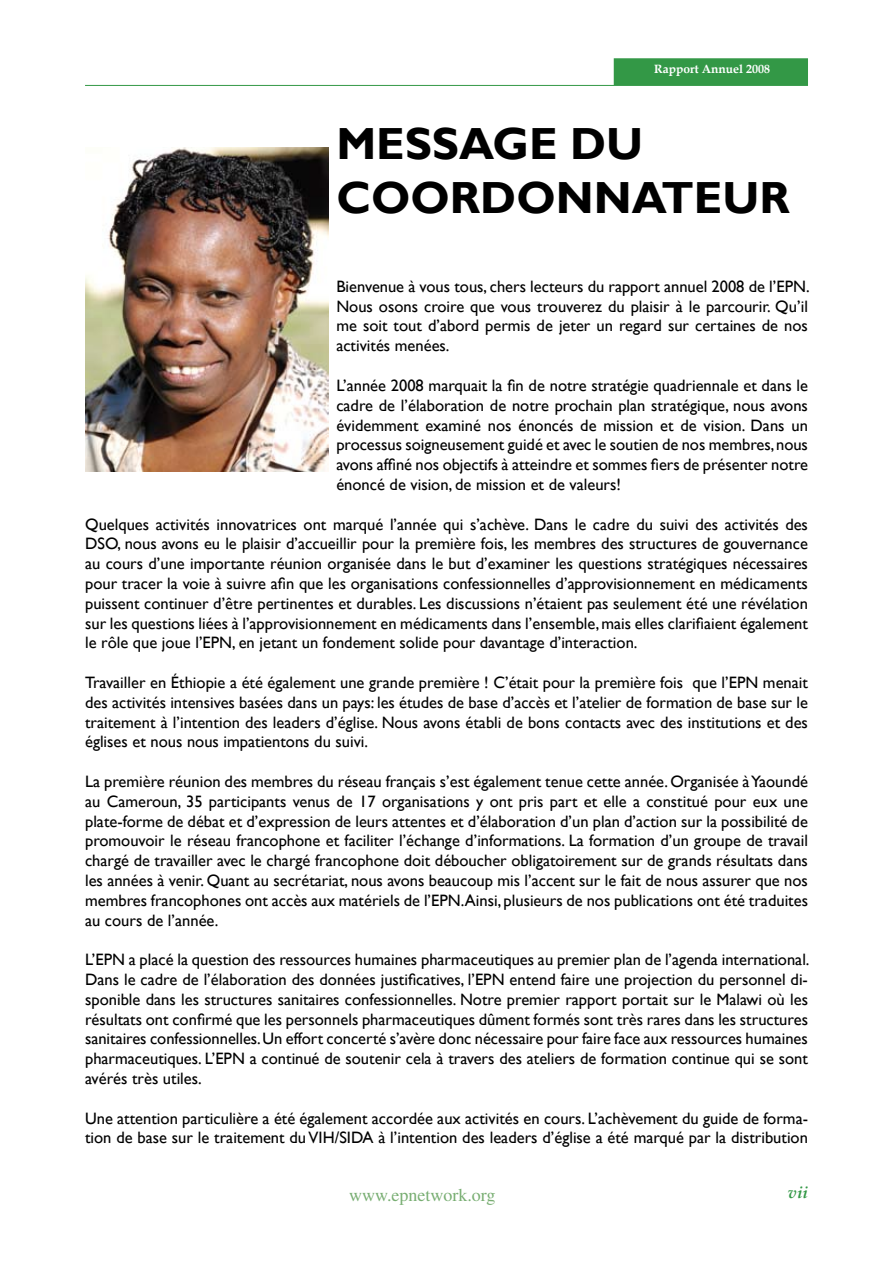
<style>
.page{position:relative;width:893px;height:1263px;background:#fff}
.page>*{position:absolute;margin:0;border:0;box-sizing:border-box;transform-origin:0 0}
.t1{font:700 45px/54px "Gill Sans";color:#000}
.t2{font:18px "Times";color:#78ae72}
.t3{font:16.5px/19.8px "Gill Sans";color:#000;text-align:justify}
.t4{font:italic 700 16.5px "Book Antiqua";color:#339846}
.t5{font:700 12px "Book Antiqua";color:#fff}
</style>
<div class="page">
<hr style="left:85px;top:85px;width:723px;height:1px;background:#339846">
<div style="left:614px;top:58px;width:194px;height:27px;background:#339846;border:2px solid #339846"></div>
<img style="left:85px;top:147px;width:244px;height:325px">
<p class="t5" style="left:654px;top:61px;width:117px">Rapport Annuel 2008</p>
<h1 class="t1" style="left:336px;top:118px;width:455px">MESSAGE DU<br>COORDONNATEUR</h1>
<p class="t3" style="left:336px;top:277px;width:475px">Bienvenue à vous tous, chers lecteurs du rapport annuel 2008 de l’EPN.<br>Nous osons croire que vous trouverez du plaisir à le parcourir. Qu’il me soit tout d’abord permis de jeter un regard sur certaines de nos activités menées.</p>
<p class="t3" style="left:336px;top:376px;width:473px">L’année 2008 marquait la fin de notre stratégie quadriennale et dans le cadre de l’élaboration de notre prochain plan stratégique, nous avons évidemment examiné nos énoncés de mission et de vision. Dans un processus soigneusement guidé et avec le soutien de nos membres, nous avons affiné nos objectifs à atteindre et sommes fiers de présenter notre énoncé de vision, de mission et de valeurs!</p>
<p class="t3" style="left:85px;top:514px;width:724px">Quelques activités innovatrices ont marqué l’année qui s’achève. Dans le cadre du suivi des activités des DSO, nous avons eu le plaisir d’accueillir pour la première fois, les membres des structures de gouvernance au cours d’une importante réunion organisée dans le but d’examiner les questions stratégiques nécessaires pour tracer la voie à suivre afin que les organisations confessionnelles d’approvisionnement en médicaments puissent continuer d’être pertinentes et durables. Les discussions n’étaient pas seulement été une révélation sur les questions liées à l’approvisionnement en médicaments dans l’ensemble, mais elles clarifiaient également le rôle que joue l’EPN, en jetant un fondement solide pour davantage d’interaction.</p>
<p class="t3" style="left:85px;top:673px;width:724px">Travailler en Éthiopie a été également une grande première ! C’était pour la première fois que l’EPN menait des activités intensives basées dans un pays: les études de base d’accès et l’atelier de formation de base sur le traitement à l’intention des leaders d’église. Nous avons établi de bons contacts avec des institutions et des églises et nous nous impatientons du suivi.</p>
<p class="t3" style="left:85px;top:772px;width:724px">La première réunion des membres du réseau français s’est également tenue cette année. Organisée à Yaoundé au Cameroun, 35 participants venus de 17 organisations y ont pris part et elle a constitué pour eux une plate-forme de débat et d’expression de leurs attentes et d’élaboration d’un plan d’action sur la possibilité de promouvoir le réseau francophone et faciliter l’échange d’informations. La formation d’un groupe de travail chargé de travailler avec le chargé francophone doit déboucher obligatoirement sur de grands résultats dans les années à venir. Quant au secrétariat, nous avons beaucoup mis l’accent sur le fait de nous assurer que nos membres francophones ont accès aux matériels de l’EPN.Ainsi, plusieurs de nos publications ont été traduites au cours de l’année.</p>
<p class="t3" style="left:85px;top:950px;width:726px">L’EPN a placé la question des ressources humaines pharmaceutiques au premier plan de l’agenda international.<br>Dans le cadre de l’élaboration des données justificatives, l’EPN entend faire une projection du personnel di&shy;sponible dans les structures sanitaires confessionnelles. Notre premier rapport portait sur le Malawi où les résultats ont confirmé que les personnels pharmaceutiques dûment formés sont très rares dans les structures sanitaires confessionnelles. Un effort concerté s’avère donc nécessaire pour faire face aux ressources humaines pharmaceutiques. L’EPN a continué de soutenir cela à travers des ateliers de formation continue qui se sont avérés très utiles.</p>
<p class="t3" style="left:85px;top:1108px;width:724px">Une attention particulière a été également accordée aux activités en cours. L’achèvement du guide de forma&shy;tion de base sur le traitement du VIH/SIDA à l’intention des leaders d’église a été marqué par la distribution</p>
<p class="t2" style="left:349px;top:1184px;width:148px">www.epnetwork.org</p>
<p class="t4" style="left:788px;top:1181px;width:22px">vii</p>
</div>
